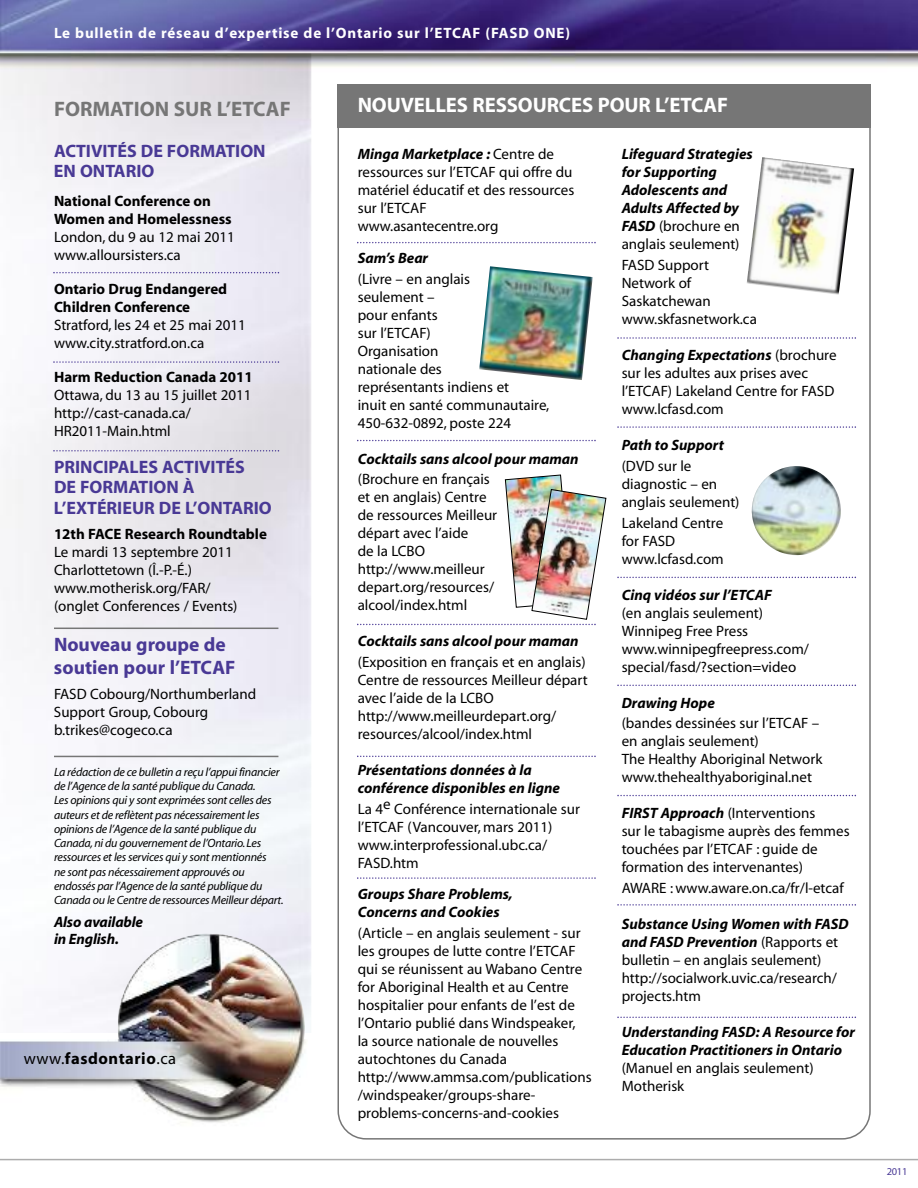
<style>
.page{position:relative;width:918px;height:1188px;background:#fff}
.page>*{position:absolute;margin:0;border:0;box-sizing:border-box;transform-origin:0 0}
.t1{font:700 21px "Myriad";letter-spacing:-.005em;color:#fff}
.t2{font:700 21px "Myriad";color:#767676}
.t3{font:700 19.5px/22.5px "Myriad";color:#493995}
.t4{font:700 18px/20.2px "Myriad";color:#493995}
.t5{font:700 16.5px "Myriad";letter-spacing:.035em;color:#000}
.t6{font:15px/18px "Myriad";color:#000}
.t7{font:italic 700 15px/18px "Myriad";color:#000}
.t8{font:700 15px/18px "Myriad";color:#000}
.t9{font:700 15px "Myriad";letter-spacing:.055em;color:#fff}
.t10{font:italic 12px/14.2px "Myriad";letter-spacing:-.02em;color:#000}
.t11{font:10.5px "Myriad";color:#493995}
.s1{font-weight:400}
.s2{font-weight:700;font-style:italic}
.s3{font-weight:400;font-style:normal}
</style>
<div class="page">
<img style="left:0;top:0;width:918px;height:1033px">
<svg style="left:338px;top:127px;width:533px;height:1013px"></svg>
<svg style="left:357px;top:242px;width:239px;height:1px"></svg>
<svg style="left:53px;top:272px;width:226px;height:1px"></svg>
<div style="left:338px;top:84px;width:533px;height:43px;background:#767676"></div>
<img style="left:747px;top:157px;width:107px;height:138px">
<img style="left:479px;top:266px;width:114px;height:114px">
<img style="left:749px;top:463px;width:95px;height:95px">
<svg style="left:357px;top:440px;width:239px;height:1px"></svg>
<svg style="left:357px;top:756px;width:239px;height:1px"></svg>
<svg style="left:357px;top:877px;width:239px;height:2px"></svg>
<svg style="left:617px;top:795px;width:239px;height:1px"></svg>
<svg style="left:617px;top:685px;width:239px;height:1px"></svg>
<svg style="left:617px;top:577px;width:239px;height:1px"></svg>
<svg style="left:617px;top:426px;width:239px;height:2px"></svg>
<svg style="left:617px;top:337px;width:239px;height:2px"></svg>
<svg style="left:617px;top:904px;width:239px;height:2px"></svg>
<svg style="left:53px;top:361px;width:226px;height:2px"></svg>
<svg style="left:53px;top:450px;width:226px;height:2px"></svg>
<hr style="left:54px;top:628px;width:224px;height:1px;background:#767676">
<hr style="left:54px;top:756px;width:224px;height:1px;background:#767676">
<img style="left:0;top:974px;width:308px;height:149px">
<hr style="left:0;top:1159px;width:918px;height:1px;background:#acacac">
<img style="left:357px;top:474px;width:250px;height:151px">
<svg style="left:617px;top:1017px;width:239px;height:1px"></svg>
<p class="t9" style="left:54px;top:27px;width:518px">Le bulletin de réseau d’expertise de l’Ontario sur l’ETCAF (FASD ONE)</p>
<h1 class="t2" style="left:54px;top:101px;width:238px">FORMATION SUR L’ETCAF</h1>
<p class="t4" style="left:54px;top:142px;width:213px">ACTIVITÉS DE FORMATION<br>EN ONTARIO</p>
<p class="t8" style="left:54px;top:193px;width:179px">National Conference on<br>Women and Homelessness</p>
<p class="t6" style="left:54px;top:229px;width:182px">London, du 9 au 12 mai 2011 www.alloursisters.ca</p>
<p class="t8" style="left:54px;top:281px;width:175px">Ontario Drug Endangered<br>Children Conference</p>
<p class="t6" style="left:54px;top:317px;width:193px">Stratford, les 24 et 25 mai 2011 www.city.stratford.on.ca</p>
<p class="t8" style="left:54px;top:370px;width:200px">Harm Reduction Canada 2011</p>
<p class="t6" style="left:54px;top:388px;width:199px">Ottawa, du 13 au 15 juillet 2011 http://cast-canada.ca/<br>HR2011-Main.html</p>
<p class="t4" style="left:54px;top:459px;width:219px">PRINCIPALES ACTIVITÉS<br>DE FORMATION À<br>L’EXTÉRIEUR DE L’ONTARIO</p>
<p class="t8" style="left:54px;top:526px;width:214px">12th FACE Research Roundtable</p>
<p class="t6" style="left:54px;top:544px;width:185px">Le mardi 13 septembre 2011<br>Charlottetown (Î.-P.-É.) www.motherisk.org/FAR/ (onglet Conferences / Events)</p>
<h2 class="t3" style="left:54px;top:635px;width:183px">Nouveau groupe de soutien pour l’ETCAF</h2>
<p class="t6" style="left:54px;top:686px;width:204px">FASD Cobourg/Northumberland<br>Support Group, Cobourg b.trikes@cogeco.ca</p>
<p class="t10" style="left:54px;top:766px;width:231px">La rédaction de ce bulletin a reçu l’appui financier de l’Agence de la santé publique du Canada.<br>Les opinions qui y sont exprimées sont celles des auteurs et de reflètent pas nécessairement les opinions de l’Agence de la santé publique du Canada,ni du gouvernement de l’Ontario.Les ressources et les services qui y sont mentionnés<br>ne sont pas nécessairement approuvés ou endossés par l’Agence de la santé publique du Canada ou le Centre de ressources Meilleur départ.</p>
<p class="t7" style="left:54px;top:915px;width:91px;line-height:17.2px">Also available in English.</p>
<p class="t5" style="left:24px;top:1052px;width:154px"><span class="s1">www.</span>fasdontario<span class="s1">.ca</span></p>
<h1 class="t1" style="left:358px;top:97px;width:372px">NOUVELLES RESSOURCES POUR L’ETCAF</h1>
<p class="t6" style="left:358px;top:147px;width:218px"><span class="s2">Minga Marketplace :</span> Centre de ressources sur l’ETCAF qui offre du matériel éducatif et des ressources sur l’ETCAF<br>www.asantecentre.org</p>
<p class="t7" style="left:358px;top:251px;width:72px">Sam’s Bear</p>
<p class="t6" style="left:358px;top:271px;width:193px">(Livre – en anglais<br>seulement –<br>pour enfants<br>sur l’ETCAF)<br>Organisation<br>nationale des<br>représentants indiens et<br>inuit en santé communautaire,<br>450-632-0892, poste 224</p>
<p class="t7" style="left:358px;top:451px;width:222px">Cocktails sans alcool pour maman</p>
<p class="t6" style="left:358px;top:472px;width:141px">(Brochure en français et en anglais) Centre de ressources Meilleur départ avec l’aide<br>de la LCBO http://www.meilleur depart.org/resources/ alcool/index.html</p>
<p class="t7" style="left:358px;top:634px;width:222px">Cocktails sans alcool pour maman</p>
<p class="t6" style="left:358px;top:654px;width:231px">(Exposition en français et en anglais)<br>Centre de ressources Meilleur départ avec l’aide de la LCBO http://www.meilleurdepart.org/ resources/alcool/index.html</p>
<p class="t7" style="left:358px;top:763px;width:204px">Présentations données à la conférence disponibles en ligne</p>
<p class="t6" style="left:358px;top:801px;width:224px">La 4e Conférence internationale sur l’ETCAF (Vancouver, mars 2011) www.interprofessional.ubc.ca/<br>FASD.htm</p>
<p class="t7" style="left:358px;top:887px;width:157px">Groups Share Problems,<br>Concerns and Cookies</p>
<p class="t6" style="left:358px;top:925px;width:235px">(Article – en anglais seulement - sur les groupes de lutte contre l’ETCAF qui se réunissent au Wabano Centre for Aboriginal Health et au Centre hospitalier pour enfants de l’est de l’Ontario publié dans Windspeaker,<br>la source nationale de nouvelles autochtones du Canada http://www.ammsa.com/publications /windspeaker/groups-share&shy;problems-concerns-and-cookies</p>
<p class="t7" style="left:622px;top:147px;width:133px">Lifeguard Strategies for Supporting<br>Adolescents and<br>Adults Affected by<br>FASD <span class="s3">(brochure en anglais seulement)</span></p>
<p class="t6" style="left:622px;top:257px;width:137px">FASD Support<br>Network of<br>Saskatchewan www.skfasnetwork.ca</p>
<p class="t6" style="left:622px;top:347px;width:216px"><span class="s2">Changing Expectations</span> (brochure sur les adultes aux prises avec l’ETCAF) Lakeland Centre for FASD www.lcfasd.com</p>
<p class="t7" style="left:622px;top:438px;width:104px">Path to Support</p>
<p class="t6" style="left:622px;top:458px;width:119px">(DVD sur le diagnostic – en anglais seulement)</p>
<p class="t6" style="left:622px;top:515px;width:104px">Lakeland Centre for FASD www.lcfasd.com</p>
<p class="t7" style="left:622px;top:587px;width:152px">Cinq vidéos sur l’ETCAF</p>
<p class="t6" style="left:622px;top:605px;width:189px">(en anglais seulement)<br>Winnipeg Free Press www.winnipegfreepress.com/ special/fasd/?section=video</p>
<p class="t7" style="left:622px;top:695px;width:95px">Drawing Hope</p>
<p class="t6" style="left:622px;top:716px;width:202px">(bandes dessinées sur l’ETCAF – en anglais seulement)<br>The Healthy Aboriginal Network www.thehealthyaboriginal.net</p>
<p class="t6" style="left:622px;top:806px;width:229px"><span class="s2">FIRST Approach</span> (Interventions<br>sur le tabagisme auprès des femmes touchées par l’ETCAF : guide de formation des intervenantes)</p>
<p class="t6" style="left:622px;top:880px;width:224px">AWARE : www.aware.on.ca/fr/l-etcaf</p>
<p class="t6" style="left:622px;top:916px;width:229px"><span class="s2">Substance Using Women with FASD and FASD Prevention</span> (Rapports et bulletin – en anglais seulement) http://socialwork.uvic.ca/research/ projects.htm</p>
<p class="t7" style="left:622px;top:1025px;width:235px">Understanding FASD: A Resource for<br>Education Practitioners in Ontario</p>
<p class="t6" style="left:622px;top:1060px;width:193px">(Manuel en anglais seulement)<br>Motherisk</p>
<p class="t11" style="left:887px;top:1168px;width:22px">2011</p>
</div>
